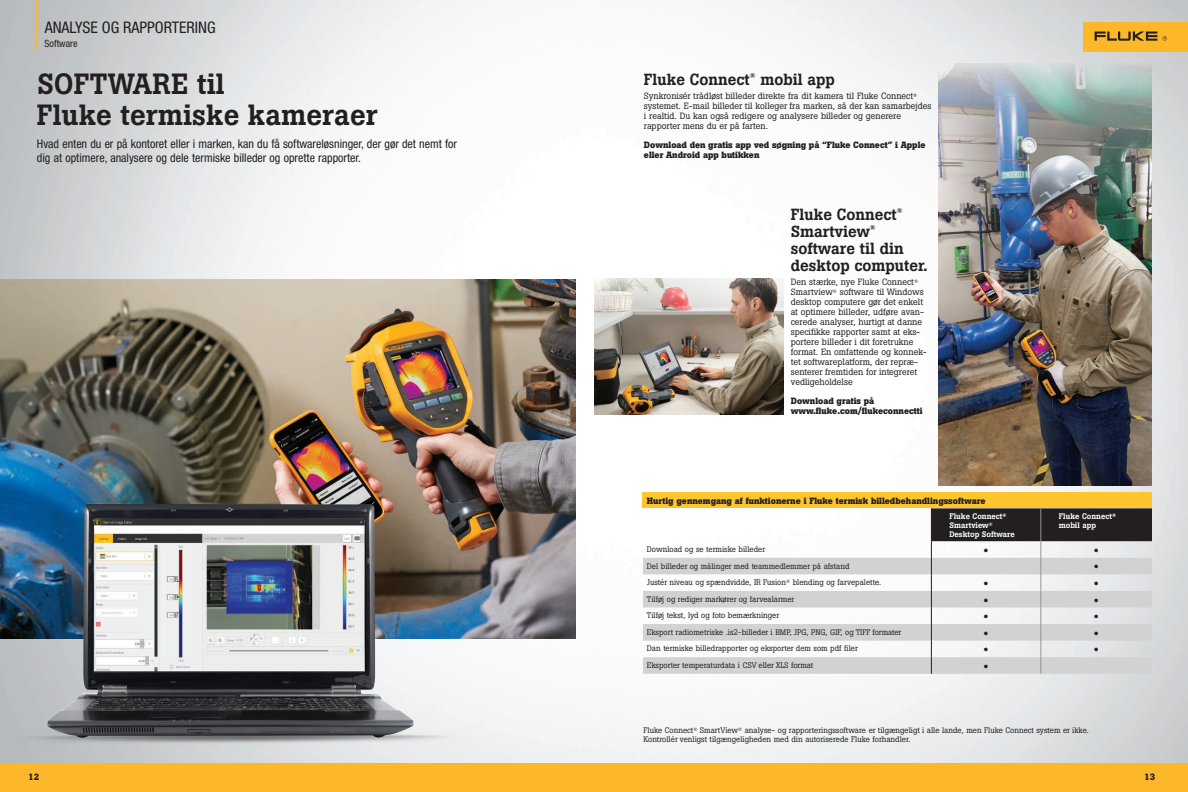
<style>
.page{position:relative;width:1188px;height:792px;background:#fff}
.page>*{position:absolute;margin:0;border:0;box-sizing:border-box;transform-origin:0 0}
.t1{font:500 29px/31px "Boton Pro";color:#231f20}
.t2{font:500 16px/17px "Boton Pro";color:#231f20}
.t3{font:condensed 16px "Helvetica Neue LT Pro";color:#231f20}
.t4{font:condensed 12px/14px "Helvetica Neue LT Pro";color:#231f20}
.t5{font:700 expanded 10px "Helvetica Neue LT Pro";color:#231f20}
.t6{font:condensed 10px "Helvetica Neue LT Pro";color:#231f20}
.t7{font:9px/10px "Boton Pro";color:#231f20}
.t8{font:700 9px/10px "Boton Pro";color:#231f20}
.t9{font:8px/9px "Boton Pro";color:#231f20}
.t10{font:500 8px/9px "Boton Pro";color:#fff}
</style>
<div class="page">
<img style="left:0;top:0;width:1188px;height:763px">
<div style="left:1083px;top:22px;width:105px;height:30px;background:#fcb828"></div>
<svg style="left:1095px;top:32px;width:72px;height:9px"></svg>
<div style="left:0;top:763px;width:1188px;height:29px;background:#fcb828"></div>
<img style="left:0;top:279px;width:576px;height:360px">
<hr style="left:36px;top:0;width:2px;height:50px;background:#fcb828">
<img style="left:939px;top:63px;width:213px;height:423px">
<img style="left:594px;top:279px;width:189px;height:136px">
<div style="left:643px;top:492px;width:509px;height:16px;background:#fec52e"></div>
<svg style="left:643px;top:558px;width:288px;height:116px;fill:#d1d2d4"></svg>
<svg style="left:931px;top:508px;width:221px;height:166px"></svg>
<img style="left:47px;top:504px;width:366px;height:225px">
<img style="left:17px;top:729px;width:461px;height:18px">
<h2 class="t3" style="left:45px;top:18px;width:172px">ANALYSE OG RAPPORTERING</h2>
<p class="t6" style="left:45px;top:38px;width:34px">Software</p>
<h1 class="t1" style="left:37px;top:69px;width:342px">SOFTWARE til<br>Fluke termiske kameraer</h1>
<h3 class="t4" style="left:37px;top:137px;width:422px">Hvad enten du er på kontoret eller i marken, kan du få softwareløsninger, der gør det nemt for dig at optimere, analysere og dele termiske billeder og oprette rapporter.</h3>
<h2 class="t2" style="left:644px;top:71px;width:192px">Fluke Connect<sup>®</sup> mobil app</h2>
<p class="t7" style="left:644px;top:91px;width:289px">Synkronisér trådløst billeder direkte fra dit kamera til Fluke Connect<sup>® </sup>systemet. E-mail billeder til kolleger fra marken, så der kan samarbejdes i realtid. Du kan også redigere og analysere billeder og generere rapporter mens du er på farten.</p>
<p class="t8" style="left:644px;top:140px;width:283px">Download den gratis app ved søgning på “Fluke Connect” i Apple eller Android app butikken</p>
<h2 class="t2" style="left:791px;top:206px;width:138px">Fluke Connect<sup>®<br></sup>Smartview<sup>® </sup>software til din desktop computer.</h2>
<p class="t7" style="left:791px;top:277px;width:137px">Den stærke, nye Fluke Connect<sup>®<br></sup>Smartview<sup>®</sup> software til Windows desktop computere gør det enkelt at optimere billeder, udføre avan&shy;cerede analyser, hurtigt at danne specifikke rapporter samt at eks&shy;portere billeder i dit foretrukne format. En omfattende og konnek&shy;tet softwareplatform, der repræ&shy;senterer fremtiden for integreret vedligeholdelse</p>
<p class="t8" style="left:791px;top:396px;width:133px">Download gratis på www.fluke.com/flukeconnectti</p>
<p class="t8" style="left:647px;top:496px;width:340px">Hurtig gennemgang af funktionerne i Fluke termisk billedbehandlingssoftware</p>
<p class="t10" style="left:949px;top:512px;width:67px">Fluke Connect<sup>®<br></sup>Smartview<sup>®<br></sup>Desktop Software</p>
<p class="t10" style="left:1059px;top:512px;width:59px">Fluke Connect<sup>® </sup>mobil app</p>
<p class="t9" style="left:647px;top:545px;width:120px">Download og se termiske billeder</p>
<p class="t5" style="left:984px;top:544px;width:6px">•</p>
<p class="t5" style="left:1094px;top:544px;width:6px">•</p>
<p class="t9" style="left:647px;top:561px;width:204px">Del billeder og målinger med teammedlemmer på afstand</p>
<p class="t5" style="left:1094px;top:560px;width:6px">•</p>
<p class="t9" style="left:647px;top:578px;width:236px">Justér niveau og spændvidde, IR Fusion<sup>®</sup> blending og farvepalette.</p>
<p class="t5" style="left:984px;top:577px;width:6px">•</p>
<p class="t5" style="left:1094px;top:577px;width:6px">•</p>
<p class="t9" style="left:647px;top:594px;width:149px">Tilføj og rediger markører og farvealarmer</p>
<p class="t5" style="left:984px;top:593px;width:6px">•</p>
<p class="t5" style="left:1094px;top:593px;width:6px">•</p>
<p class="t9" style="left:647px;top:611px;width:134px">Tilføj tekst, lyd og foto bemærkninger</p>
<p class="t5" style="left:984px;top:610px;width:6px">•</p>
<p class="t5" style="left:1094px;top:610px;width:6px">•</p>
<p class="t9" style="left:647px;top:628px;width:256px">Eksport radiometriske .is2-billeder i BMP, JPG, PNG, GIF, og TIFF formater</p>
<p class="t5" style="left:984px;top:627px;width:6px">•</p>
<p class="t5" style="left:1094px;top:627px;width:6px">•</p>
<p class="t9" style="left:647px;top:644px;width:212px">Dan termiske billedrapporter og eksporter dem som pdf filer</p>
<p class="t5" style="left:984px;top:643px;width:6px">•</p>
<p class="t5" style="left:1094px;top:643px;width:6px">•</p>
<p class="t9" style="left:647px;top:661px;width:168px">Eksporter temperaturdata i CSV eller XLS format</p>
<p class="t5" style="left:984px;top:660px;width:6px">•</p>
<p class="t9" style="left:643px;top:726px;width:447px">Fluke Connect<sup>®</sup> SmartView<sup>®</sup> analyse- og rapporteringssoftware er tilgængeligt i alle lande, men Fluke Connect system er ikke.<br>Kontrollér venligst tilgængeligheden med din autoriserede Fluke forhandler.</p>
<p class="t8" style="left:28px;top:771px;width:13px">12</p>
<p class="t8" style="left:1144px;top:771px;width:13px">13</p>
</div>
